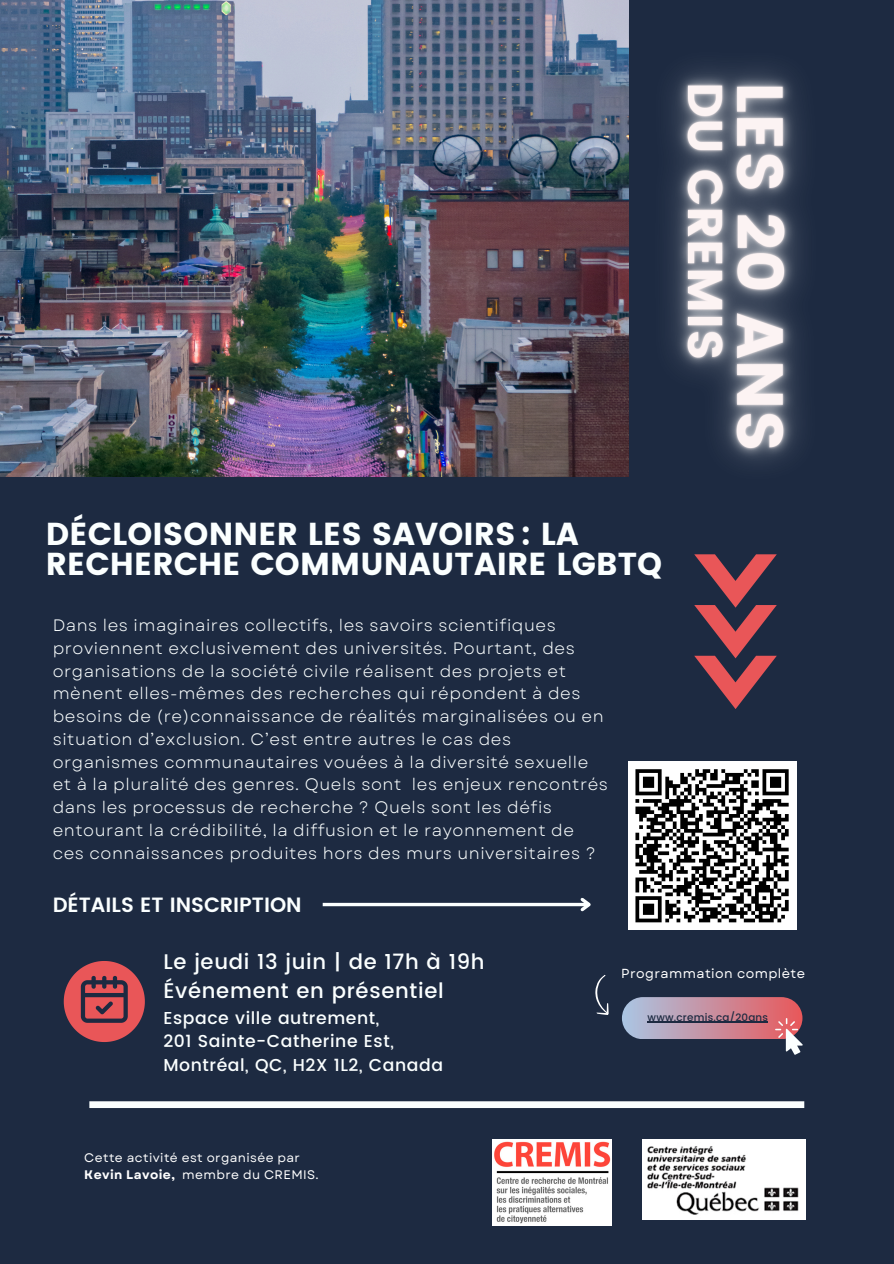
<style>
.page{position:relative;width:894px;height:1264px;background:#fff}
.page>*{position:absolute;margin:0;border:0;box-sizing:border-box;transform-origin:0 0}
.t1{font:31.65px/30.5px "Poppins";letter-spacing:.005em;color:#fbffff}
.t2{font:500 21.15px/29.4px "Poppins";letter-spacing:.035em;color:#fbffff}
.t3{font:600 20.7px "Poppins";color:#fbffff}
.t4{font:500 17.25px/23.7px "Poppins";letter-spacing:.035em;color:#fbffff}
.t5{font:16.5px/22.8px "Garet";letter-spacing:.035em;color:#fbffff}
.t6{font:13.05px "Garet";letter-spacing:.035em;color:#fff}
.t7{font:12.45px "Garet";letter-spacing:.035em;color:#fff}
.t8{font:700 12.45px "Garet";letter-spacing:.035em;color:#fff}
.t9{font:500 10.35px "Poppins";letter-spacing:.02em;color:#1d2a41}
</style>
<div class="page">
<div style="left:0;top:0;width:893px;height:1263px;background:#1d2a41"></div>
<img style="left:0;top:0;width:627px;height:476px">
<svg style="left:64px;top:961px;width:81px;height:80px"></svg>
<div style="left:627px;top:761px;width:168px;height:168px;background:#fff"></div>
<svg style="left:635px;top:769px;width:154px;height:154px"></svg>
<svg style="left:322px;top:902px;width:255px;height:4px"></svg>
<svg style="left:577px;top:898px;width:14px;height:14px"></svg>
<svg style="left:694px;top:554px;width:82px;height:155px"></svg>
<div style="left:89px;top:1101px;width:715px;height:6px;background:#fbffff"></div>
<img style="left:492px;top:1139px;width:119px;height:86px">
<img style="left:642px;top:1139px;width:163px;height:80px">
<img style="left:594px;top:15px;width:207px;height:462px">
<div style="left:621px;top:997px;width:181px;height:41px;background:linear-gradient(to right,#a8c5e3,#e9585b);border-radius:21px"></div>
<svg style="left:774px;top:1018px;width:28px;height:36px"></svg>
<svg style="left:595px;top:975px;width:30px;height:44px"></svg>
<hr style="left:647px;top:1021px;width:121px;height:1px;background:#1d2a41">
<p class="t1" style="left:46px;top:519px;width:618px">DÉCLOISONNER LES SAVOIRS: LA<br>RECHERCHE COMMUNAUTAIRE LGBTQ</p>
<p class="t5" style="left:53px;top:614px;width:556px">Dans les imaginaires collectifs, les savoirs scientifiques proviennent exclusivement des universités. Pourtant, des organisations de la société civile réalisent des projets et mènent elles-mêmes des recherches qui répondent à des besoins de (re)connaissance de réalités marginalisées ou en situation d’exclusion. C’est entre autres le cas des organismes communautaires vouées à la diversité sexuelle et à la pluralité des genres. Quels sont les enjeux rencontrés dans les processus de recherche ? Quels sont les défis entourant la crédibilité, la diffusion et le rayonnement de ces connaissances produites hors des murs universitaires ?</p>
<h2 class="t3" style="left:53px;top:892px;width:250px">DÉTAILS ET INSCRIPTION</h2>
<p class="t2" style="left:163px;top:946px;width:322px">Le jeudi 13 juin | de 17h à 19h<br>Événement en présentiel</p>
<p class="t4" style="left:163px;top:1005px;width:281px">Espace ville autrement,<br>201 Sainte-Catherine Est,<br>Montréal, QC, H2X 1L2, Canada</p>
<p class="t9" style="left:647px;top:1011px;width:122px">www.cremis.ca/20ans</p>
<p class="t6" style="left:621px;top:964px;width:185px">Programmation complète</p>
<h4 class="t7" style="left:84px;top:1149px;width:217px">Cette activité est organisée par</h4>
<h5 class="t8" style="left:84px;top:1165px;width:92px">Kevin Lavoie,</h5>
<h3 class="t7" style="left:182px;top:1165px;width:138px">membre du CREMIS.</h3>
</div>
